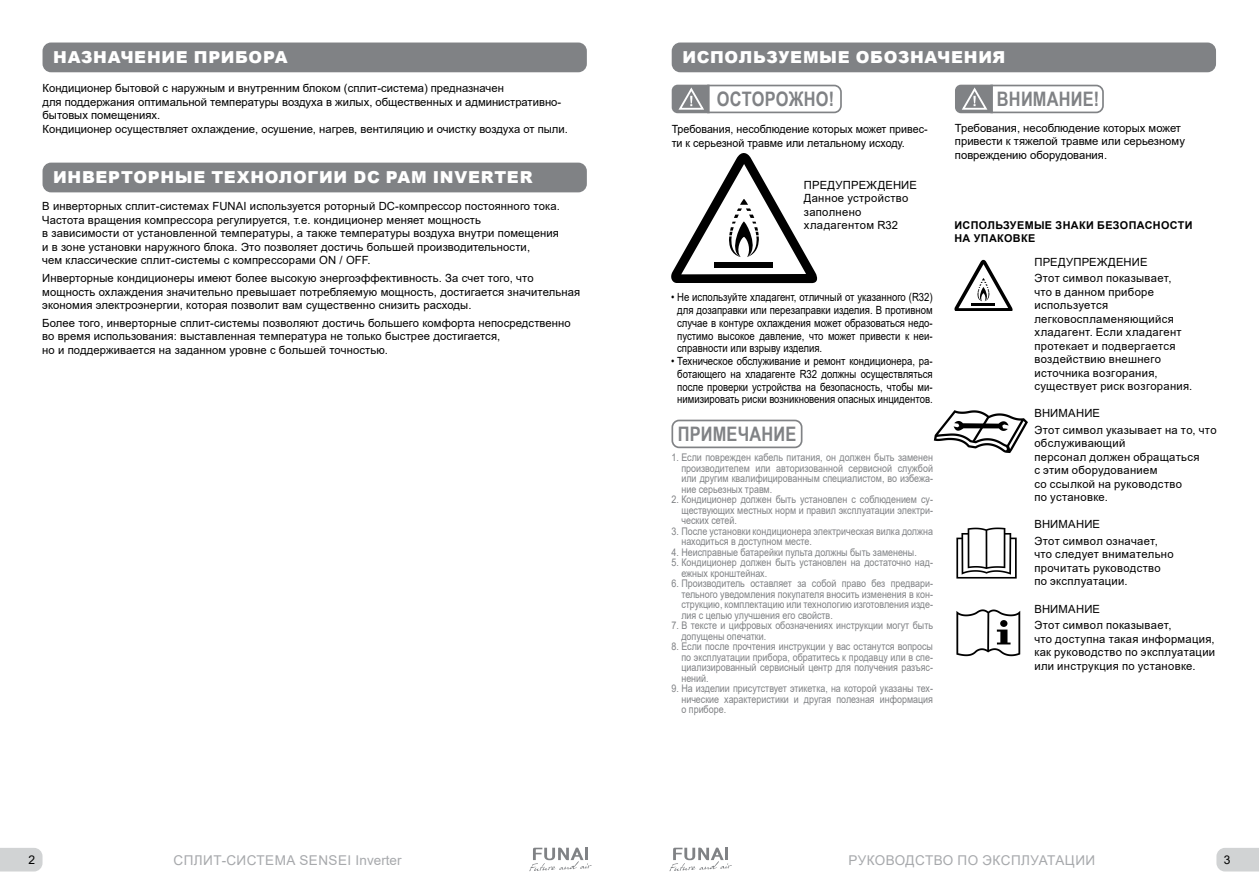
<style>
.page{position:relative;width:1259px;height:893px;background:#fff}
.page>*{position:absolute;margin:0;border:0;box-sizing:border-box;transform-origin:0 0}
.t1{font:700 19.95px "Arial Narrow";letter-spacing:.01em;color:#808285}
.t2{font:900 16.5px "Arial";letter-spacing:.04em;color:#fff}
.t3{font:13.5px "Arial";letter-spacing:.035em;color:#a7a9ac}
.t4{font:12px "Arial";color:#000}
.t5{font:11.25px/13.5px "Arial";letter-spacing:.01em;color:#000}
.t6{font:11.25px/12.8px "Arial";letter-spacing:.01em;color:#000;text-align:justify;scale:.85 1}
.t7{font:11.25px/13.5px "Arial";letter-spacing:.01em;color:#000;scale:.95 1}
.t8{font:700 10.8px/12.9px "Arial";letter-spacing:.035em;color:#000}
.t9{font:10.5px/10.5px "Arial";color:#808285;text-align:justify;scale:.85 1}
</style>
<div class="page">
<svg style="left:0;top:848px;width:43px;height:23px"></svg>
<svg style="left:1216px;top:848px;width:43px;height:23px"></svg>
<svg style="left:529px;top:847px;width:62px;height:24px"></svg>
<svg style="left:669px;top:847px;width:62px;height:24px"></svg>
<div style="left:43px;top:43px;width:544px;height:29px;background:#808285;border-radius:9px"></div>
<div style="left:671px;top:43px;width:545px;height:29px;background:#808285;border-radius:9px"></div>
<div style="left:43px;top:163px;width:544px;height:29px;background:#808285;border-radius:9px"></div>
<svg style="left:955px;top:84px;width:149px;height:30px"></svg>
<svg style="left:671px;top:84px;width:171px;height:30px"></svg>
<div style="left:671px;top:420px;width:131px;height:28px;border:2px solid #808285;border-radius:7px"></div>
<svg style="left:671px;top:153px;width:146px;height:130px"></svg>
<div style="left:714px;top:262px;width:59px;height:6px;background:#000"></div>
<svg style="left:954px;top:260px;width:58px;height:51px"></svg>
<hr style="left:971px;top:303px;width:24px;height:3px;background:#000">
<svg style="left:956px;top:609px;width:64px;height:47px"></svg>
<div style="left:1000px;top:620px;width:7px;height:7px;background:#000;border-radius:50%"></div>
<svg style="left:934px;top:410px;width:94px;height:43px"></svg>
<svg style="left:956px;top:527px;width:60px;height:52px"></svg>
<h2 class="t2" style="left:53px;top:45px;width:236px">НАЗНАЧЕНИЕ ПРИБОРА</h2>
<h2 class="t2" style="left:682px;top:45px;width:325px">ИСПОЛЬЗУЕМЫЕ ОБОЗНАЧЕНИЯ</h2>
<p class="t5" style="left:43px;top:82px;width:527px">Кондиционер бытовой с наружным и внутренним блоком (сплит-система) предназначен<br>для поддержания оптимальной температуры воздуха в жилых, общественных и административно&shy;бытовых помещениях.<br>Кондиционер осуществляет охлаждение, осушение, нагрев, вентиляцию и очистку воздуха от пыли.</p>
<h2 class="t2" style="left:53px;top:166px;width:481px">ИНВЕРТОРНЫЕ ТЕХНОЛОГИИ DC PAM INVERTER</h2>
<p class="t5" style="left:42px;top:200px;width:519px">В инверторных сплит-системах FUNAI используется роторный DC-компрессор постоянного тока.<br>Частота вращения компрессора регулируется, т.е. кондиционер меняет мощность<br>в зависимости от установленной температуры, а также температуры воздуха внутри помещения и в зоне установки наружного блока. Это позволяет достичь большей производительности,<br>чем классические сплит-системы с компрессорами ON / OFF.</p>
<p class="t5" style="left:42px;top:271px;width:539px">Инверторные кондиционеры имеют более высокую энергоэффективность. За счет того, что мощность охлаждения значительно превышает потребляемую мощность, достигается значительная экономия электроэнергии, которая позволит вам существенно снизить расходы.</p>
<p class="t5" style="left:42px;top:316px;width:530px">Более того, инверторные сплит-системы позволяют достичь большего комфорта непосредственно во время использования: выставленная температура не только быстрее достигается,<br>но и поддерживается на заданном уровне с большей точностью.</p>
<h1 class="t1" style="left:717px;top:84px;width:119px">ОСТОРОЖНО!</h1>
<h1 class="t1" style="left:997px;top:84px;width:104px">ВНИМАНИЕ!</h1>
<p class="t7" style="left:671px;top:123px;width:271px">Требования, несоблюдение которых может привес&shy;ти к серьезной травме или летальному исходу.</p>
<p class="t5" style="left:955px;top:121px;width:231px">Требования, несоблюдение которых может привести к тяжелой травме или серьезному повреждению оборудования.</p>
<p class="t5" style="left:804px;top:178px;width:115px">ПРЕДУПРЕЖДЕНИЕ<br>Данное устройство заполнено хладагентом R32</p>
<p class="t6" style="left:677px;top:291px;width:302px;text-indent:-6px">• Не используйте хладагент, отличный от указанного (R32) для дозаправки или перезаправки изделия. В противном случае в контуре охлаждения может образоваться недо&shy;пустимо высокое давление, что может привести к неи&shy;справности или взрыву изделия.</p>
<p class="t6" style="left:671px;top:355px;width:309px;text-align:center">• Техническое обслуживание и ремонт кондиционера, ра&shy;ботающего на хладагенте R32 должны осуществляться после проверки устройства на безопасность, чтобы ми&shy;нимизировать риски возникновения опасных инцидентов.</p>
<h1 class="t1" style="left:677px;top:419px;width:120px">ПРИМЕЧАНИЕ</h1>
<p class="t9" style="left:681px;top:452px;width:297px;text-indent:-10px">1. Если поврежден кабель питания, он должен быть заменен производителем или авторизованной сервисной службой или другим квалифицированным специалистом, во избежа&shy;ние серьезных травм.</p>
<p class="t9" style="left:681px;top:494px;width:297px;text-indent:-10px">2. Кондиционер должен быть установлен с соблюдением су&shy;ществующих местных норм и правил эксплуатации электри&shy;ческих сетей.</p>
<p class="t9" style="left:681px;top:526px;width:297px;text-indent:-10px">3. После установки кондиционера электрическая вилка должна находиться в доступном месте.</p>
<p class="t9" style="left:671px;top:547px;width:290px">4. Неисправные батарейки пульта должны быть заменены.</p>
<p class="t9" style="left:681px;top:557px;width:297px;text-indent:-10px">5. Кондиционер должен быть установлен на достаточно над&shy;ежных кронштейнах.</p>
<p class="t9" style="left:681px;top:578px;width:297px;text-indent:-10px">6. Производитель оставляет за собой право без предвари&shy;тельного уведомления покупателя вносить изменения в кон&shy;струкцию, комплектацию или технологию изготовления изде&shy;лия с целью улучшения его свойств.</p>
<p class="t9" style="left:681px;top:620px;width:297px;text-indent:-10px">7. В тексте и цифровых обозначениях инструкции могут быть допущены опечатки.</p>
<p class="t9" style="left:681px;top:641px;width:297px;text-indent:-10px">8. Если после прочтения инструкции у вас останутся вопросы по эксплуатации прибора, обратитесь к продавцу или в спе&shy;циализированный сервисный центр для получения разъяс&shy;нений.</p>
<p class="t9" style="left:681px;top:683px;width:297px;text-indent:-10px">9. На изделии присутствует этикетка, на которой указаны тех&shy;нические характеристики и другая полезная информация о приборе.</p>
<p class="t8" style="left:954px;top:219px;width:240px">ИСПОЛЬЗУЕМЫЕ ЗНАКИ БЕЗОПАСНОСТИ<br>НА УПАКОВКЕ</p>
<p class="t5" style="left:1034px;top:253px;width:139px;line-height:16.5px">ПРЕДУПРЕЖДЕНИЕ<br>Этот символ показывает,</p>
<p class="t5" style="left:1034px;top:285px;width:159px">что в данном приборе используется легковоспламеняющийся хладагент. Если хладагент протекает и подвергается воздействию внешнего источника возгорания, существует риск возгорания.</p>
<p class="t5" style="left:1034px;top:405px;width:184px;line-height:16.5px">ВНИМАНИЕ<br>Этот символ указывает на то, что</p>
<p class="t5" style="left:1034px;top:436px;width:167px">обслуживающий<br>персонал должен обращаться с этим оборудованием<br>со ссылкой на руководство<br>по установке.</p>
<p class="t5" style="left:1034px;top:516px;width:125px;line-height:16.5px">ВНИМАНИЕ<br>Этот символ означает,</p>
<p class="t5" style="left:1034px;top:548px;width:141px">что следует внимательно прочитать руководство по эксплуатации.</p>
<p class="t5" style="left:1034px;top:600px;width:139px;line-height:16.5px">ВНИМАНИЕ<br>Этот символ показывает,</p>
<p class="t5" style="left:1034px;top:632px;width:182px;text-align:justify">что доступна такая информация, как руководство по эксплуатации или инструкция по установке.</p>
<p class="t4" style="left:29px;top:851px;width:8px">2</p>
<p class="t3" style="left:173px;top:850px;width:230px">СПЛИТ-СИСТЕМА SENSEI Inverter</p>
<p class="t3" style="left:848px;top:850px;width:248px">РУКОВОДСТВО ПО ЭКСПЛУАТАЦИИ</p>
<p class="t4" style="left:1223px;top:851px;width:8px">3</p>
</div>
